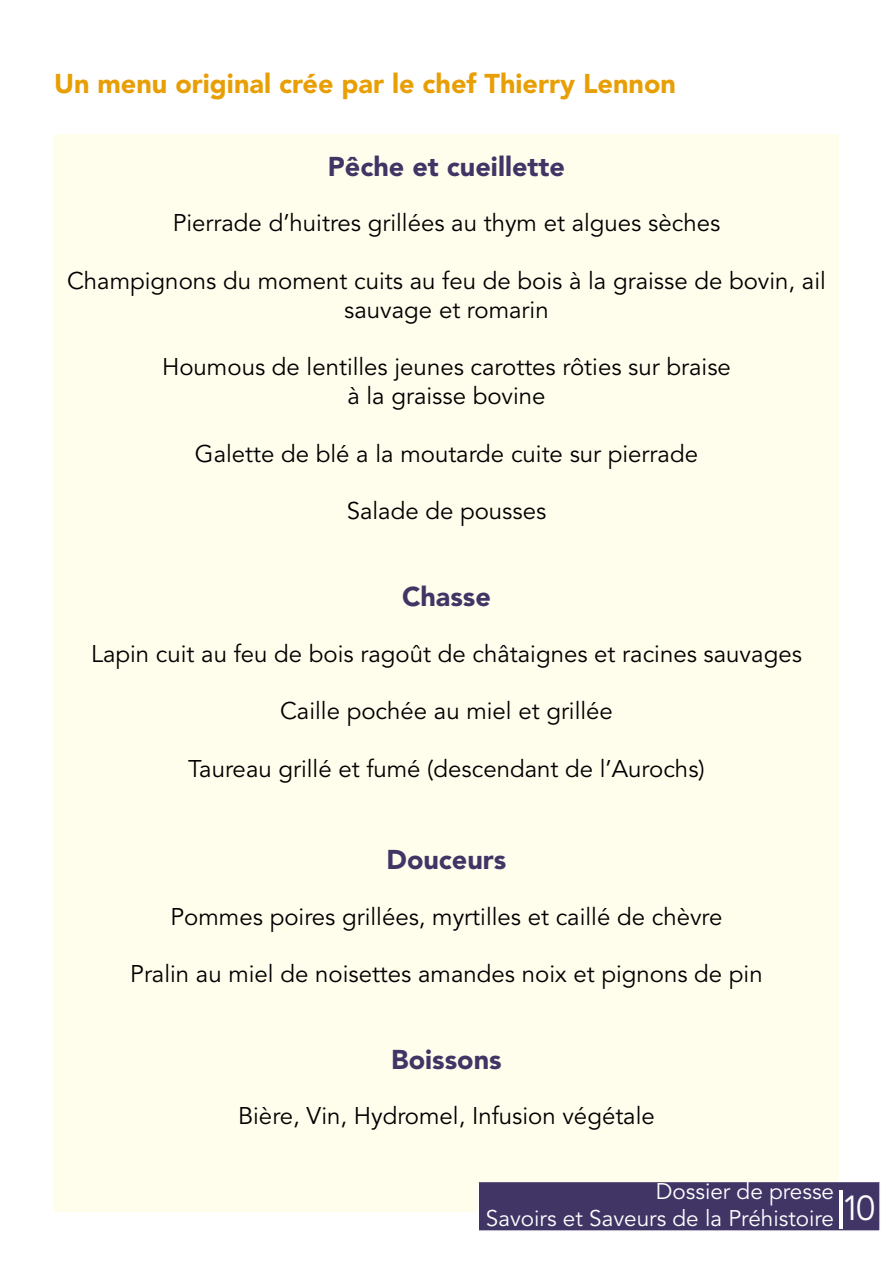
<style>
.page{position:relative;width:893px;height:1263px;background:#fff}
.page>*{position:absolute;margin:0;border:0;box-sizing:border-box;transform-origin:0 0}
.t1{font:34.5px "Avenir LT Std";color:#fff}
.t2{font:900 27px "Avenir LT Std";color:#e89f05}
.t3{font:900 27px "Avenir LT Std";color:#413566}
.t4{font:24px/28.8px "Avenir LT Std";color:#000;text-align:center}
.t5{font:22.5px/27px "Avenir LT Std";color:#fff;text-align:right}
.s1{font-size:54px}
</style>
<div class="page">
<div style="left:54px;top:134px;width:785px;height:1077px;background:#fffdec"></div>
<div style="left:477px;top:1181px;width:404px;height:51px;background:#413566;border:2px solid #fff"></div>
<p class="t2" style="left:54px;top:67px;width:623px">Un menu original crée par le chef Thierry Lennon</p>
<p class="t3" style="left:328px;top:150px;width:239px">Pêche et cueillette</p>
<p class="t4" style="left:173px;top:209px;width:549px">Pierrade d’huitres grillées au thym et algues sèches</p>
<p class="t4" style="left:67px;top:267px;width:760px">Champignons du moment cuits au feu de bois à la graisse de bovin, ail sauvage et romarin</p>
<p class="t4" style="left:162px;top:353px;width:570px">Houmous de lentilles jeunes carottes rôties sur braise à la graisse bovine</p>
<p class="t4" style="left:195px;top:440px;width:505px">Galette de blé a la moutarde cuite sur pierrade</p>
<p class="t4" style="left:347px;top:497px;width:201px">Salade de pousses</p>
<p class="t3" style="left:402px;top:580px;width:90px">Chasse</p>
<p class="t4" style="left:91px;top:640px;width:712px">Lapin cuit au feu de bois ragoût de châtaignes et racines sauvages</p>
<p class="t4" style="left:280px;top:697px;width:334px">Caille pochée au miel et grillée</p>
<p class="t4" style="left:188px;top:755px;width:518px">Taureau grillé et fumé (descendant de l’Aurochs)</p>
<p class="t3" style="left:386px;top:843px;width:121px">Douceurs</p>
<p class="t4" style="left:171px;top:902px;width:553px">Pommes poires grillées, myrtilles et caillé de chèvre</p>
<p class="t4" style="left:130px;top:960px;width:634px">Pralin au miel de noisettes amandes noix et pignons de pin</p>
<p class="t3" style="left:391px;top:1043px;width:112px">Boissons</p>
<p class="t4" style="left:238px;top:1102px;width:418px">Bière, Vin, Hydromel, Infusion végétale</p>
<p class="t5" style="left:486px;top:1178px;width:350px">Dossier de presse<br>Savoirs et Saveurs de la Préhistoire</p>
<h1 class="t1" style="left:834px;top:1188px;width:43px"><span class="s1">I</span>10</h1>
</div>
